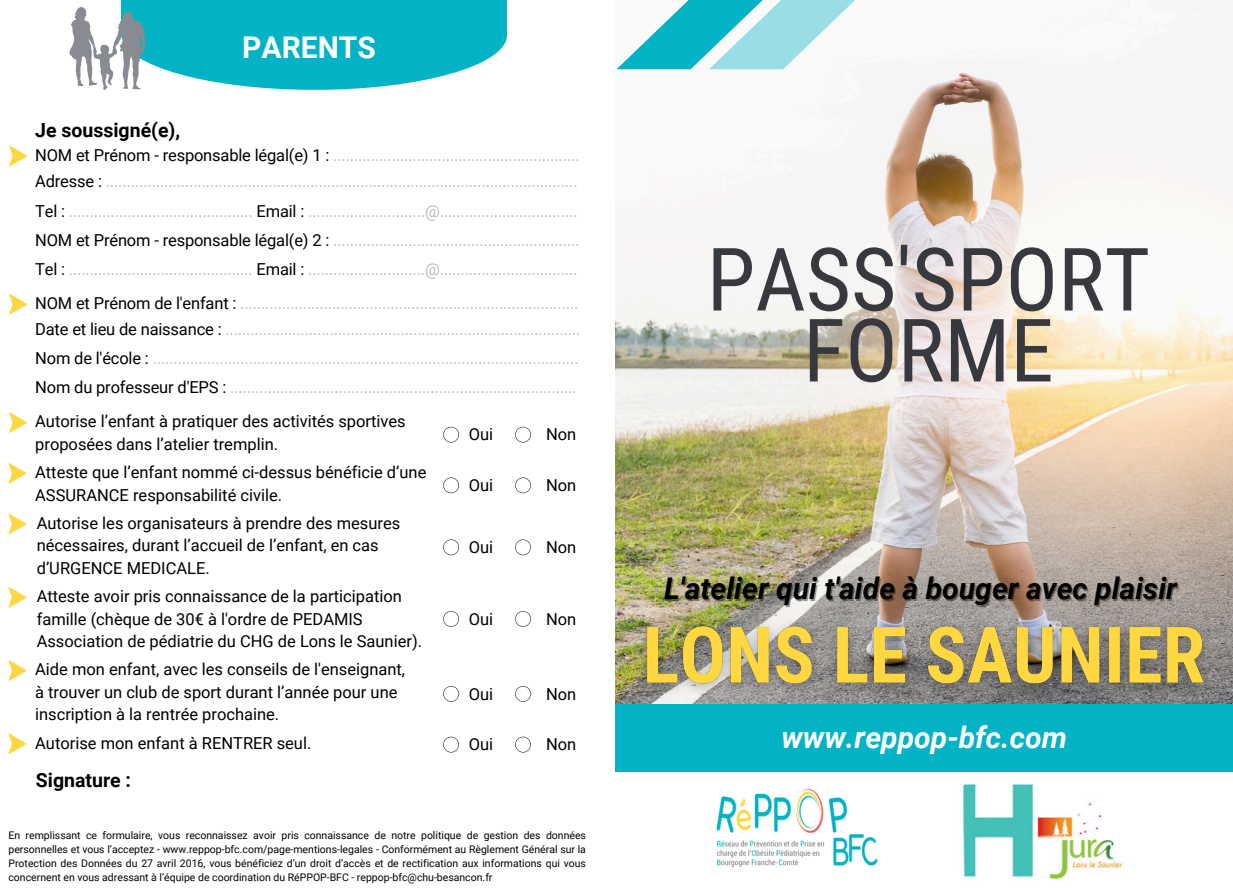
<style>
.page{position:relative;width:1233px;height:894px;background:#fff}
.page>*{position:absolute;margin:0;border:0;box-sizing:border-box;transform-origin:0 0}
.t1{font:87.6px/70.8px "Roboto Condensed";color:#37393e;text-align:center}
.t2{font:italic 700 30px "Roboto";color:#000}
.t3{font:italic 700 30px "Roboto";color:#fdfdfd}
.t4{font:700 30px "Roboto";color:#fdfdfd}
.t5{font:700 19.5px "Roboto";color:#000}
.t6{font:16.5px/29.2px "Roboto";letter-spacing:-.01em;color:#babcc1}
.t7{font:16.5px/22.5px "Roboto";color:#000}
.t8{font:10.5px/14px "Roboto";color:#000;text-align:justify}
.s1{color:#000}
</style>
<div class="page">
<img style="left:615px;top:69px;width:618px;height:635px">
<img style="left:716px;top:788px;width:162px;height:79px">
<svg style="left:70px;top:0;width:437px;height:90px"></svg>
<svg style="left:443px;top:426px;width:16px;height:16px"></svg>
<svg style="left:515px;top:426px;width:16px;height:16px"></svg>
<svg style="left:9px;top:412px;width:18px;height:21px"></svg>
<svg style="left:443px;top:477px;width:16px;height:16px"></svg>
<svg style="left:515px;top:477px;width:16px;height:16px"></svg>
<svg style="left:8px;top:463px;width:18px;height:20px"></svg>
<svg style="left:443px;top:611px;width:16px;height:15px"></svg>
<svg style="left:515px;top:611px;width:16px;height:15px"></svg>
<svg style="left:8px;top:587px;width:18px;height:20px"></svg>
<svg style="left:443px;top:686px;width:16px;height:15px"></svg>
<svg style="left:515px;top:686px;width:16px;height:15px"></svg>
<svg style="left:8px;top:660px;width:18px;height:20px"></svg>
<img style="left:963px;top:784px;width:160px;height:96px">
<svg style="left:8px;top:733px;width:18px;height:21px"></svg>
<svg style="left:443px;top:736px;width:16px;height:16px"></svg>
<svg style="left:515px;top:736px;width:16px;height:16px"></svg>
<svg style="left:9px;top:145px;width:18px;height:21px"></svg>
<svg style="left:8px;top:513px;width:18px;height:21px"></svg>
<svg style="left:443px;top:539px;width:16px;height:16px"></svg>
<svg style="left:515px;top:539px;width:16px;height:16px"></svg>
<svg style="left:9px;top:294px;width:18px;height:20px"></svg>
<svg style="left:617px;top:0;width:238px;height:69px"></svg>
<img style="left:626px;top:608px;width:598px;height:96px">
<div style="left:615px;top:704px;width:618px;height:67px;background:#01b3c4"></div>
<p class="t4" style="left:242px;top:30px;width:135px">PARENTS</p>
<p class="t5" style="left:35px;top:118px;width:147px">Je soussigné(e),</p>
<p class="t6" style="left:35px;top:143px;width:546px;line-height:25.8px"><span class="s1">NOM et Prénom - responsable légal(e) 1 :</span> ...........................................................<br><span class="s1">Adresse :</span> .................................................................................................................</p>
<p class="t6" style="left:35px;top:196px;width:546px"><span class="s1">Tel :</span> ............................................ <span class="s1">Email :</span> ............................@.................................<br><span class="s1">NOM et Prénom - responsable légal(e) 2 :</span> ...........................................................<br><span class="s1">Tel :</span> ............................................ <span class="s1">Email :</span> ............................@.................................</p>
<h6 class="t6" style="left:35px;top:290px;width:547px;line-height:25.8px"><span class="s1">NOM et Prénom de l'enfant :</span> .................................................................................<br><span class="s1">Date et lieu de naissance :</span> .....................................................................................</h6>
<h6 class="t6" style="left:35px;top:344px;width:545px"><span class="s1">Nom de l'école :</span> ......................................................................................................<br><span class="s1">Nom du professeur d'EPS :</span> ...................................................................................</h6>
<p class="t7" style="left:35px;top:410px;width:372px">Autorise l’enfant à pratiquer des activités sportives proposées dans l’atelier tremplin.</p>
<h6 class="t7" style="left:469px;top:423px;width:26px">Oui</h6>
<p class="t7" style="left:546px;top:423px;width:32px">Non</p>
<h6 class="t7" style="left:35px;top:461px;width:393px">Atteste que l’enfant nommé ci-dessus bénéficie d’une<br>ASSURANCE responsabilité civile.</h6>
<h6 class="t7" style="left:37px;top:512px;width:365px">Autorise les organisateurs à prendre des mesures nécessaires, durant l’accueil de l’enfant, en cas d’URGENCE MEDICALE.</h6>
<p class="t7" style="left:37px;top:585px;width:387px">Atteste avoir pris connaissance de la participation famille (chèque de 30€ à l'ordre de PEDAMIS<br>Association de pédiatrie du CHG de Lons le Saunier).</p>
<h6 class="t7" style="left:35px;top:658px;width:372px">Aide mon enfant, avec les conseils de l'enseignant, à trouver un club de sport durant l’année pour une inscription à la rentrée prochaine.</h6>
<p class="t7" style="left:469px;top:474px;width:26px">Oui</p>
<h6 class="t7" style="left:546px;top:474px;width:32px">Non</h6>
<p class="t7" style="left:469px;top:536px;width:26px">Oui</p>
<h6 class="t7" style="left:546px;top:536px;width:32px">Non</h6>
<h6 class="t7" style="left:469px;top:607px;width:26px">Oui</h6>
<p class="t7" style="left:546px;top:607px;width:32px">Non</p>
<p class="t7" style="left:469px;top:682px;width:26px">Oui</p>
<h6 class="t7" style="left:546px;top:682px;width:32px">Non</h6>
<p class="t7" style="left:35px;top:731px;width:278px">Autorise mon enfant à RENTRER seul.</p>
<h6 class="t7" style="left:469px;top:733px;width:26px">Oui</h6>
<p class="t7" style="left:546px;top:733px;width:32px">Non</p>
<p class="t5" style="left:36px;top:768px;width:97px">Signature :</p>
<h6 class="t8" style="left:8px;top:828px;width:579px">En remplissant ce formulaire, vous reconnaissez avoir pris connaissance de notre politique de gestion des données personnelles et vous l’acceptez - www.reppop-bfc.com/page-mentions-legales - Conformément au Règlement Général sur la Protection des Données du 27 avril 2016, vous bénéficiez d’un droit d’accès et de rectification aux informations qui vous concernent en vous adressant à l’équipe de coordination du RéPPOP-BFC - reppop-bfc@chu-besancon.fr</h6>
<h6 class="t1" style="left:707px;top:245px;width:445px">PASS'SPORT<br>FORME</h6>
<h6 class="t2" style="left:664px;top:571px;width:514px">L'atelier qui t'aide à bouger avec plaisir</h6>
<h6 class="t3" style="left:781px;top:719px;width:287px">www.reppop-bfc.com</h6>
</div>
